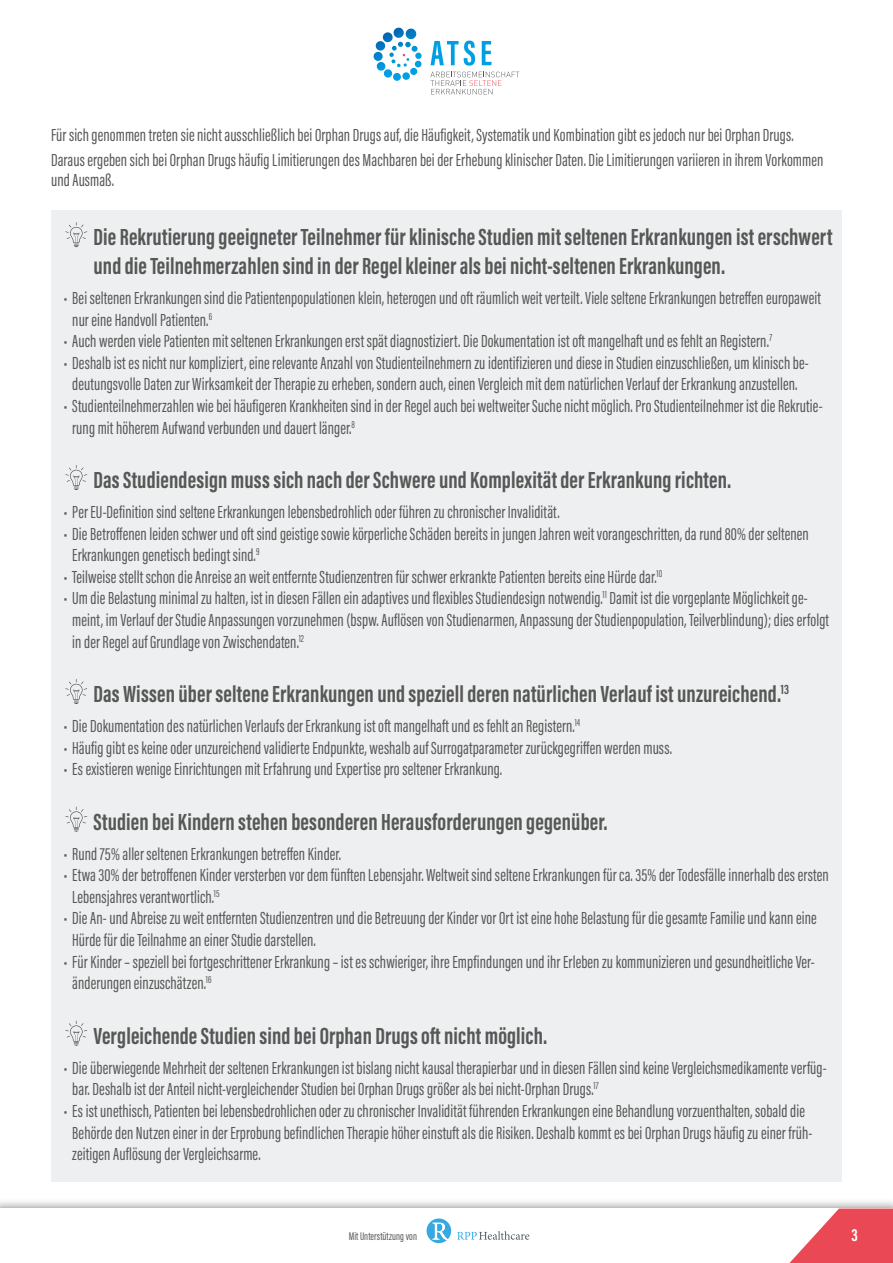
<style>
.page{position:relative;width:893px;height:1263px;background:#fff}
.page>*{position:absolute;margin:0;border:0;box-sizing:border-box;transform-origin:0 0}
.t1{font:700 24px/28.8px "Acumin Pro Extra Cond";letter-spacing:.005em;color:#575756}
.t2{font:18px/21.6px "Acumin Pro Extra Cond";letter-spacing:.005em;color:#575756}
.t3{font:700 18px "Acumin Pro Extra Cond";color:#fff}
.t4{font:11.4px "Acumin Pro Extra Cond";letter-spacing:.005em;color:#575756}
</style>
<div class="page">
<svg style="left:374px;top:28px;width:48px;height:53px"></svg>
<svg style="left:431px;top:41px;width:44px;height:25px"></svg>
<svg style="left:482px;top:41px;width:10px;height:24px"></svg>
<svg style="left:430px;top:72px;width:89px;height:22px"></svg>
<div style="left:0;top:1198px;width:893px;height:65px;background:#575756;opacity:.75"></div>
<div style="left:0;top:1208px;width:893px;height:55px;background:#fff"></div>
<svg style="left:427px;top:1218px;width:24px;height:25px"></svg>
<svg style="left:457px;top:1231px;width:72px;height:9px"></svg>
<svg style="left:789px;top:1208px;width:104px;height:55px"></svg>
<div style="left:51px;top:210px;width:791px;height:972px;background:#edeff0"></div>
<svg style="left:65px;top:222px;width:22px;height:25px"></svg>
<svg style="left:65px;top:465px;width:22px;height:25px"></svg>
<svg style="left:65px;top:679px;width:22px;height:25px"></svg>
<svg style="left:65px;top:807px;width:22px;height:25px"></svg>
<svg style="left:65px;top:1021px;width:22px;height:25px"></svg>
<p class="t2" style="left:51px;top:122px;width:774px;line-height:24.9px">Für sich genommen treten sie nicht ausschließlich bei Orphan Drugs auf, die Häufigkeit, Systematik und Kombination gibt es jedoch nur bei Orphan Drugs.<br>Daraus ergeben sich bei Orphan Drugs häufig Limitierungen des Machbaren bei der Erhebung klinischer Daten. Die Limitierungen variieren in ihrem Vorkommen</p>
<p class="t2" style="left:51px;top:170px;width:65px">und Ausmaß.</p>
<h1 class="t1" style="left:94px;top:222px;width:740px">Die Rekrutierung geeigneter Teilnehmer für klinische Studien mit seltenen Erkrankungen ist erschwert und die Teilnehmerzahlen sind in der Regel kleiner als bei nicht-seltenen Erkrankungen.</h1>
<p class="t2" style="left:72px;top:287px;width:750px;text-indent:-8px">• Bei seltenen Erkrankungen sind die Patientenpopulationen klein, heterogen und oft räumlich weit verteilt. Viele seltene Erkrankungen betreffen europaweit nur eine Handvoll Patienten.<sup>6</sup></p>
<p class="t2" style="left:64px;top:330px;width:710px">• Auch werden viele Patienten mit seltenen Erkrankungen erst spät diagnostiziert. Die Dokumentation ist oft mangelhaft und es fehlt an Registern.<sup>7</sup></p>
<p class="t2" style="left:64px;top:352px;width:747px;text-align:center">• Deshalb ist es nicht nur kompliziert, eine relevante Anzahl von Studienteilnehmern zu identifizieren und diese in Studien einzuschließen, um klinisch be&shy;deutungsvolle Daten zur Wirksamkeit der Therapie zu erheben, sondern auch, einen Vergleich mit dem natürlichen Verlauf der Erkrankung anzustellen.</p>
<p class="t2" style="left:72px;top:395px;width:752px;text-indent:-8px">• Studienteilnehmerzahlen wie bei häufigeren Krankheiten sind in der Regel auch bei weltweiter Suche nicht möglich. Pro Studienteilnehmer ist die Rekrutie&shy;rung mit höherem Aufwand verbunden und dauert länger.<sup>8</sup></p>
<h1 class="t1" style="left:94px;top:465px;width:639px">Das Studiendesign muss sich nach der Schwere und Komplexität der Erkrankung richten.</h1>
<p class="t2" style="left:64px;top:501px;width:497px">• Per EU-Definition sind seltene Erkrankungen lebensbedrohlich oder führen zu chronischer Invalidität.</p>
<p class="t2" style="left:72px;top:523px;width:738px;text-indent:-8px">• Die Betroffenen leiden schwer und oft sind geistige sowie körperliche Schäden bereits in jungen Jahren weit vorangeschritten, da rund 80% der seltenen<br>Erkrankungen genetisch bedingt sind.<sup>9</sup></p>
<p class="t2" style="left:64px;top:566px;width:600px">• Teilweise stellt schon die Anreise an weit entfernte Studienzentren für schwer erkrankte Patienten bereits eine Hürde dar.<sup>10</sup></p>
<p class="t2" style="left:72px;top:587px;width:758px;text-indent:-9px">• Um die Belastung minimal zu halten, ist in diesen Fällen ein adaptives und flexibles Studiendesign notwendig.<sup>11</sup> Damit ist die vorgeplante Möglichkeit ge&shy;meint, im Verlauf der Studie Anpassungen vorzunehmen (bspw. Auflösen von Studienarmen, Anpassung der Studienpopulation, Teilverblindung); dies erfolgt in der Regel auf Grundlage von Zwischendaten.<sup>12</sup></p>
<h1 class="t1" style="left:94px;top:679px;width:697px">Das Wissen über seltene Erkrankungen und speziell deren natürlichen Verlauf ist unzureichend.<sup>13</sup></h1>
<p class="t2" style="left:64px;top:715px;width:518px">• Die Dokumentation des natürlichen Verlaufs der Erkrankung ist oft mangelhaft und es fehlt an Registern.<sup>14</sup></p>
<p class="t2" style="left:64px;top:737px;width:610px">• Häufig gibt es keine oder unzureichend validierte Endpunkte, weshalb auf Surrogatparameter zurückgegriffen werden muss.</p>
<p class="t2" style="left:64px;top:758px;width:440px">• Es existieren wenige Einrichtungen mit Erfahrung und Expertise pro seltener Erkrankung.</p>
<h1 class="t1" style="left:94px;top:807px;width:516px">Studien bei Kindern stehen besonderen Herausforderungen gegenüber.</h1>
<p class="t2" style="left:64px;top:843px;width:279px">• Rund 75% aller seltenen Erkrankungen betreffen Kinder.</p>
<p class="t2" style="left:72px;top:864px;width:758px;text-indent:-8px">• Etwa 30% der betroffenen Kinder versterben vor dem fünften Lebensjahr. Weltweit sind seltene Erkrankungen für ca. 35% der Todesfälle innerhalb des ersten<br>Lebensjahres verantwortlich.<sup>15</sup></p>
<p class="t2" style="left:72px;top:907px;width:746px;text-indent:-8px">• Die An- und Abreise zu weit entfernten Studienzentren und die Betreuung der Kinder vor Ort ist eine hohe Belastung für die gesamte Familie und kann eine<br>Hürde für die Teilnahme an einer Studie darstellen.</p>
<p class="t2" style="left:72px;top:951px;width:744px;text-indent:-8px">• Für Kinder – speziell bei fortgeschrittener Erkrankung – ist es schwieriger, ihre Empfindungen und ihr Erleben zu kommunizieren und gesundheitliche Ver&shy;änderungen einzuschätzen.<sup>16</sup></p>
<h1 class="t1" style="left:94px;top:1021px;width:455px">Vergleichende Studien sind bei Orphan Drugs oft nicht möglich.</h1>
<p class="t2" style="left:72px;top:1057px;width:756px;text-indent:-8px">• Die überwiegende Mehrheit der seltenen Erkrankungen ist bislang nicht kausal therapierbar und in diesen Fällen sind keine Vergleichsmedikamente verfüg&shy;bar. Deshalb ist der Anteil nicht-vergleichender Studien bei Orphan Drugs größer als bei nicht-Orphan Drugs.<sup>17</sup></p>
<p class="t2" style="left:72px;top:1100px;width:742px;text-indent:-8px">• Es ist unethisch, Patienten bei lebensbedrohlichen oder zu chronischer Invalidität führenden Erkrankungen eine Behandlung vorzuenthalten, sobald die<br>Behörde den Nutzen einer in der Erprobung befindlichen Therapie höher einstuft als die Risiken. Deshalb kommt es bei Orphan Drugs häufig zu einer früh&shy;zeitigen Auflösung der Vergleichsarme.</p>
<p class="t4" style="left:349px;top:1229px;width:70px">Mit Unterstützung von</p>
<p class="t3" style="left:851px;top:1223px;width:8px">3</p>
</div>
